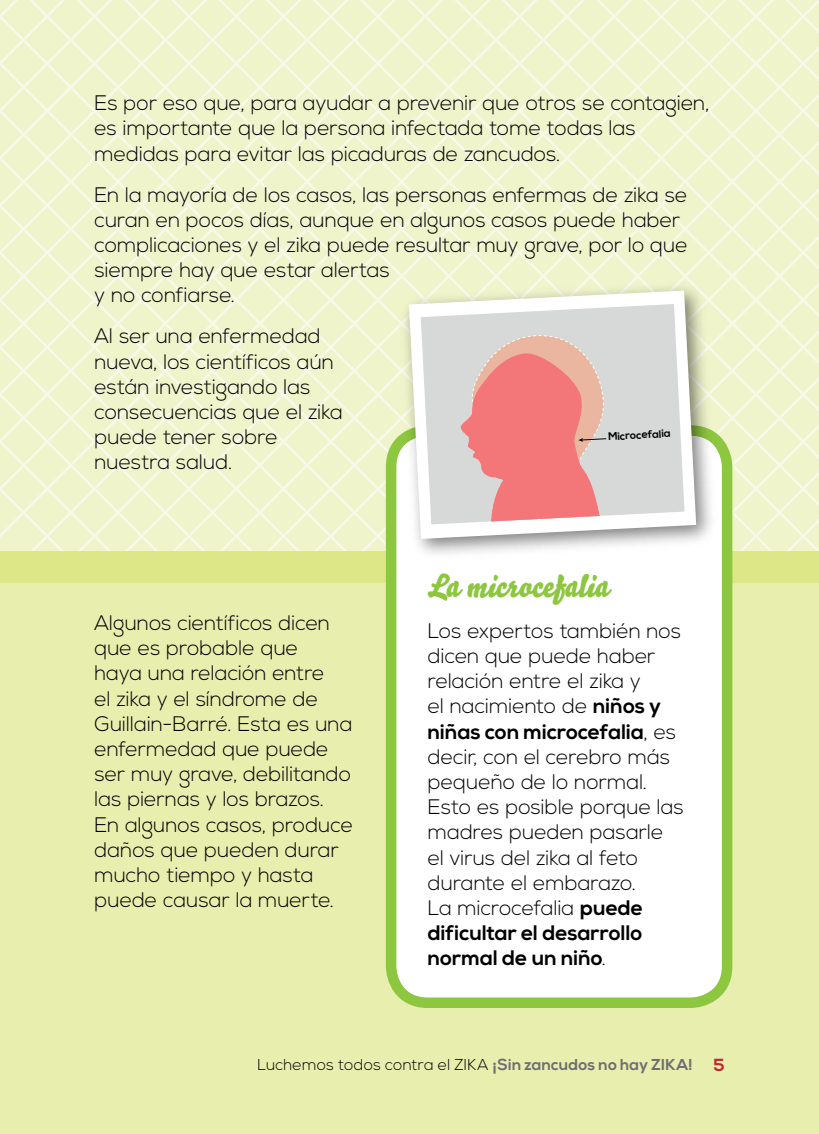
<style>
.page{position:relative;width:819px;height:1134px;background:#fff}
.page>*{position:absolute;margin:0;border:0;box-sizing:border-box;transform-origin:0 0}
.t1{font:31.5px "Bello Script";color:#8dc63f}
.t2{font:300 21px/25.2px "Nexa";color:#000}
.t3{font:300 15.75px "Nexa";letter-spacing:.01em;color:#000}
.t4{font:700 10.85px "Nexa";color:#000}
.s1{font-weight:700}
.s2{font-weight:700;color:#6d6e71}
.s3{font-weight:700;font-size:17.5px;color:#c1272d}
</style>
<div class="page">
<svg style="left:0;top:0;width:12px;height:551px;background:#f0f4cf"></svg>
<svg style="left:12px;top:0;width:47px;height:551px;background:#f0f4cf"></svg>
<svg style="left:59px;top:0;width:48px;height:551px;background:#f0f4cf"></svg>
<svg style="left:107px;top:0;width:47px;height:551px;background:#f0f4cf"></svg>
<svg style="left:154px;top:0;width:47px;height:551px;background:#f0f4cf"></svg>
<svg style="left:201px;top:0;width:47px;height:551px;background:#f0f4cf"></svg>
<svg style="left:248px;top:0;width:48px;height:551px;background:#f0f4cf"></svg>
<svg style="left:296px;top:0;width:47px;height:551px;background:#f0f4cf"></svg>
<svg style="left:343px;top:0;width:47px;height:551px;background:#f0f4cf"></svg>
<svg style="left:390px;top:0;width:47px;height:444px;background:#f0f4cf"></svg>
<svg style="left:437px;top:0;width:48px;height:275px;background:#f0f4cf"></svg>
<svg style="left:485px;top:0;width:47px;height:275px;background:#f0f4cf"></svg>
<svg style="left:532px;top:0;width:47px;height:275px;background:#f0f4cf"></svg>
<svg style="left:579px;top:0;width:47px;height:275px;background:#f0f4cf"></svg>
<svg style="left:626px;top:0;width:48px;height:275px;background:#f0f4cf"></svg>
<svg style="left:674px;top:0;width:47px;height:275px;background:#f0f4cf"></svg>
<svg style="left:721px;top:0;width:47px;height:551px;background:#f0f4cf"></svg>
<svg style="left:768px;top:0;width:51px;height:551px;background:#f0f4cf"></svg>
<div style="left:0;top:551px;width:819px;height:583px;background:#e8eeae"></div>
<div style="left:0;top:551px;width:819px;height:32px;background:#dee787"></div>
<div style="left:391px;top:430px;width:336px;height:573px;background:#fff;border-radius:37px"></div>
<div style="left:386px;top:425px;width:346px;height:583px;border:10px solid #8dc63f;border-radius:37px"></div>
<img style="left:394px;top:275px;width:328px;height:290px">
<svg style="left:409px;top:291px;width:287px;height:248px"></svg>
<svg style="left:421px;top:304px;width:264px;height:220px;fill:#d6d9d7"></svg>
<svg style="left:460px;top:332px;width:147px;height:191px;background:#ea9c9a"></svg>
<p class="t2" style="left:94px;top:91px;width:617px">Es por eso que, para ayudar a prevenir que otros se contagien, es importante que la persona infectada tome todas las medidas para evitar las picaduras de zancudos.</p>
<p class="t2" style="left:94px;top:183px;width:595px">En la mayoría de los casos, las personas enfermas de zika se curan en pocos días, aunque en algunos casos puede haber complicaciones y el zika puede resultar muy grave, por lo que siempre hay que estar alertas<br>y no confiarse.</p>
<p class="t2" style="left:94px;top:324px;width:250px">Al ser una enfermedad nueva, los científicos aún están investigando las consecuencias que el zika puede tener sobre nuestra salud.</p>
<p class="t4" style="left:608px;top:430px;width:64px;rotate:-3deg">Microcefalia</p>
<p class="t2" style="left:94px;top:611px;width:260px">Algunos científicos dicen que es probable que<br>haya una relación entre<br>el zika y el síndrome de<br>Guillain-Barré. Esta es una enfermedad que puede ser muy grave, debilitando las piernas y los brazos.<br>En algunos casos, produce daños que pueden durar mucho tiempo y hasta puede causar la muerte.</p>
<h1 class="t1" style="left:428px;top:563px;width:182px">La microcefalia</h1>
<p class="t2" style="left:428px;top:619px;width:258px">Los expertos también nos dicen que puede haber relación entre el zika y<br>el nacimiento de <span class="s1">niños y niñas con microcefalia</span>, es decir, con el cerebro más pequeño de lo normal.<br>Esto es posible porque las madres pueden pasarle el virus del zika al feto durante el embarazo.<br>La microcefalia <span class="s1">puede dificultar el desarrollo normal de un niño</span>.</p>
<p class="t3" style="left:258px;top:1056px;width:468px">Luchemos todos contra el ZIKA <span class="s2">¡Sin zancudos no hay ZIKA!</span> <span class="s3">5</span></p>
</div>
